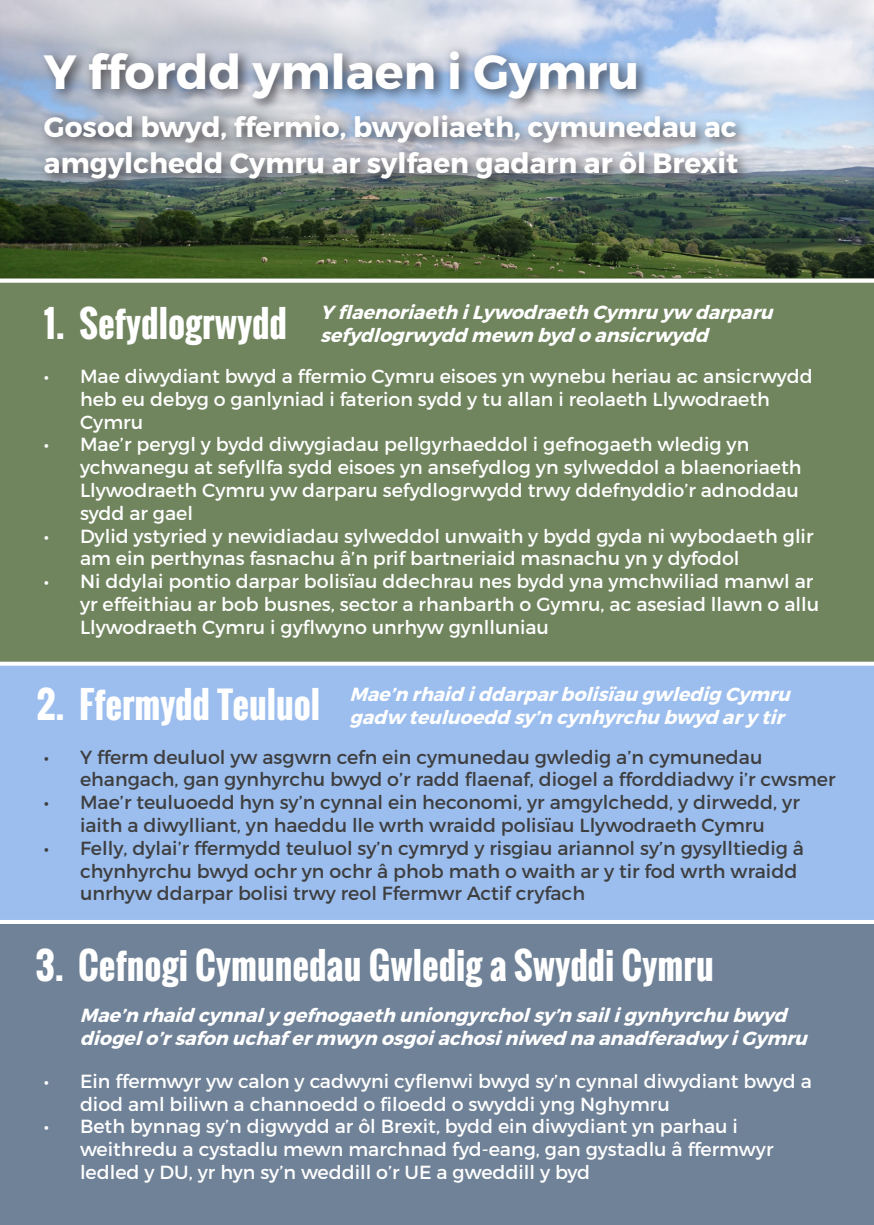
<style>
.page{position:relative;width:874px;height:1225px;background:#fff}
.page>*{position:absolute;margin:0;border:0;box-sizing:border-box;transform-origin:0 0}
.t1{font:700 48px "Montserrat";color:#fff}
.t2{font:700 36px "Oswald";color:#fff}
.t3{font:700 28px/36px "Montserrat";color:#fff}
.t4{font:19px/22.8px "Montserrat";color:#fff}
.t5{font:19px/22.8px "Montserrat";color:#3e3e3f}
.t6{font:italic 700 19px/22.8px "Montserrat";letter-spacing:-.005em;color:#fff}
</style>
<div class="page">
<div style="left:0;top:649px;width:873px;height:275px;background:#9cbeee"></div>
<div style="left:0;top:264px;width:873px;height:397px;background:#70855e"></div>
<div style="left:0;top:924px;width:873px;height:301px;background:#708298"></div>
<svg style="left:0;top:661px;width:873px;height:4px;background:#e5e9e2"></svg>
<hr style="left:0;top:920px;width:873px;height:4px;background:#fff">
<img style="left:0;top:0;width:873px;height:278px">
<div style="left:39px;top:45px;width:712px;height:148px;background:#231f20;opacity:.75"></div>
<svg style="left:0;top:279px;width:873px;height:4px;background:#f5f6f4"></svg>
<p class="t1" style="left:44px;top:42px;width:596px">Y ffordd ymlaen i Gymru</p>
<p class="t3" style="left:44px;top:109px;width:695px">Gosod bwyd, ffermio, bwyoliaeth, cymunedau ac amgylchedd Cymru ar sylfaen gadarn ar ôl Brexit</p>
<p class="t2" style="left:44px;top:296px;width:244px">1. Sefydlogrwydd</p>
<p class="t6" style="left:320px;top:301px;width:460px">Y flaenoriaeth iLywodraeth Cymru yw darparu sefydlogrwydd mewn byd o ansicrwydd</p>
<p class="t4" style="left:80px;top:365px;width:733px;text-indent:-36px">• Mae diwydiant bwyd a ffermio Cymru eisoes yn wynebu heriau ac ansicrwydd heb eu debyg o ganlyniad i faterion sydd y tu allan i reolaeth Llywodraeth<br>Cymru</p>
<p class="t4" style="left:80px;top:433px;width:722px;text-indent:-36px">• Mae’r perygl y bydd diwygiadau pellgyrhaeddol i gefnogaeth wledig yn ychwanegu at sefyllfa sydd eisoes yn ansefydlog yn sylweddol a blaenoriaeth Llywodraeth Cymru yw darparu sefydlogrwydd trwy ddefnyddio’r adnoddau sydd ar gael</p>
<p class="t4" style="left:80px;top:524px;width:734px;text-indent:-36px">• Dylid ystyried y newidiadau sylweddol unwaith y bydd gyda ni wybodaeth glir am ein perthynas fasnachu â’n prif bartneriaid masnachu yn y dyfodol</p>
<p class="t4" style="left:80px;top:570px;width:740px;text-indent:-36px">• Ni ddylai pontio darpar bolisïau ddechrau nes bydd yna ymchwiliad manwl ar yr effeithiau ar bob busnes, sector a rhanbarth o Gymru, ac asesiad llawn o allu<br>Llywodraeth Cymru i gyflwyno unrhyw gynlluniau</p>
<p class="t2" style="left:37px;top:677px;width:284px">2. Ffermydd Teuluol</p>
<p class="t6" style="left:349px;top:683px;width:448px">Mae’n rhaid iddarparbolisïau gwledig Cymru gadw teuluoedd sy’n cynhyrchu bwyd arytir</p>
<p class="t5" style="left:80px;top:745px;width:756px;text-indent:-36px">• Y fferm deuluol yw asgwrn cefn ein cymunedau gwledig a’n cymunedau ehangach, gan gynhyrchu bwyd o’r radd flaenaf, diogel a fforddiadwy i’r cwsmer</p>
<p class="t5" style="left:44px;top:791px;width:757px;text-align:center">• Mae’r teuluoedd hyn sy’n cynnal ein heconomi, yr amgylchedd, y dirwedd, yr iaith a diwylliant, yn haeddu lle wrth wraidd polisïau Llywodraeth Cymru</p>
<p class="t5" style="left:80px;top:836px;width:725px;text-indent:-36px">• Felly, dylai’r ffermydd teuluol sy’n cymryd y risgiau ariannol sy’n gysylltiedig â chynhyrchu bwyd ochr yn ochr â phob math o waith ar y tir fod wrth wraidd unrhyw ddarpar bolisi trwy reol Ffermwr Actif cryfach</p>
<p class="t2" style="left:35px;top:938px;width:679px">3. Cefnogi Cymunedau Gwledig a Swyddi Cymru</p>
<p class="t6" style="left:80px;top:1004px;width:734px">Mae’n rhaid cynnalygefnogaeth uniongyrcholsy’n sailigynhyrchu bwyd diogelo’rsafon uchaf ermwyn osgoiachosiniwed naanadferadwyiGymru</p>
<p class="t4" style="left:80px;top:1069px;width:733px;text-indent:-36px">• Ein ffermwyr yw calon y cadwyni cyflenwi bwyd sy’n cynnal diwydiant bwyd a diod aml biliwn a channoedd o filoedd o swyddi yng Nghymru</p>
<p class="t4" style="left:80px;top:1115px;width:694px;text-indent:-36px">• Beth bynnag sy’n digwydd ar ôl Brexit, bydd ein diwydiant yn parhau i weithredu a cystadlu mewn marchnad fyd-eang, gan gystadlu â ffermwyr ledled y DU, yr hyn sy’n weddill o’r UE a gweddill y byd</p>
</div>
